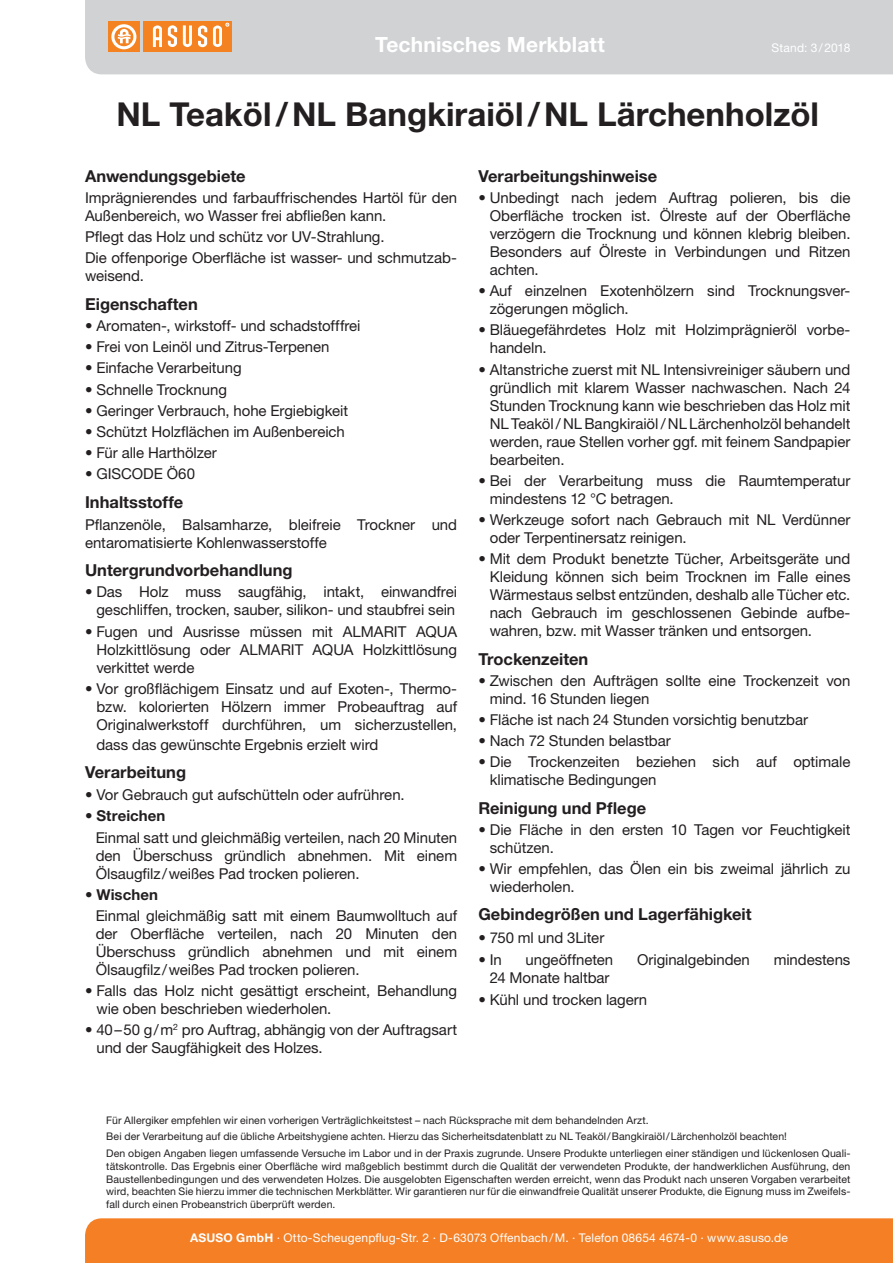
<style>
.page{position:relative;width:893px;height:1263px;background:#fff}
.page>*{position:absolute;margin:0;border:0;box-sizing:border-box;transform-origin:0 0}
.t1{font:700 33px "Helvetica Neue LT Std";color:#231f20}
.t2{font:700 21px "Helvetica Neue LT Std";letter-spacing:.005em;color:#fff}
.Bold11{font:700 16.5px "Helvetica Neue LT Std";color:#231f20}
.Regular_10_pt__1{font:15px/18px "Helvetica Neue LT Std";letter-spacing:-.005em;color:#231f20}
.Regular_10_pt__1-2{font:700 15px "Helvetica Neue LT Std";letter-spacing:.005em;color:#231f20}
.t3{font:12px "Helvetica Neue LT Std";letter-spacing:.015em;color:#fff}
.Regular_10_pt{font:10.5px/12.6px "Helvetica Neue LT Std";letter-spacing:.01em;color:#231f20;text-align:justify}
.s1{font-weight:700}
</style>
<div class="page">
<div style="left:85px;top:0;width:808px;height:74px;background:#d1d2d4"></div>
<div style="left:108px;top:21px;width:32px;height:31px;background:#f58220"></div>
<div style="left:143px;top:21px;width:88px;height:31px;background:#f58220"></div>
<svg style="left:168px;top:25px;width:9px;height:22px"></svg>
<svg style="left:198px;top:26px;width:9px;height:21px"></svg>
<svg style="left:183px;top:25px;width:9px;height:22px"></svg>
<svg style="left:153px;top:25px;width:9px;height:22px"></svg>
<svg style="left:213px;top:23px;width:16px;height:24px"></svg>
<svg style="left:111px;top:24px;width:25px;height:25px"></svg>
<div style="left:85px;top:1218px;width:808px;height:45px;background:#f47f24"></div>
<p class="t2" style="left:375px;top:32px;width:231px">Technisches Merkblatt</p>
<p class="t3" style="left:772px;top:41px;width:80px">Stand: 3/2018</p>
<p class="t1" style="left:116px;top:93px;width:704px">NL Teaköl/NL Bangkiraiöl/NL Lärchenholzöl</p>
<p class="Bold11" style="left:85px;top:166px;width:162px">Anwendungsgebiete</p>
<p class="Regular_10_pt__1" style="left:85px;top:189px;width:374px">Imprägnierendes und farbauffrischendes Hartöl für den<br>Außenbereich, wo Wasser frei abfließen kann.</p>
<p class="Regular_10_pt__1" style="left:85px;top:228px;width:301px">Pflegt das Holz und schütz vor UV-Strahlung.</p>
<p class="Regular_10_pt__1" style="left:85px;top:249px;width:372px">Die offenporige Oberfläche ist wasser- und schmutzab&shy;weisend.</p>
<p class="Bold11" style="left:85px;top:294px;width:114px">Eigenschaften</p>
<p class="Regular_10_pt__1" style="left:85px;top:316px;width:277px">• Aromaten-, wirkstoff- und schadstofffrei</p>
<p class="Regular_10_pt__1" style="left:85px;top:338px;width:246px">• Frei von Leinöl und Zitrus-Terpenen</p>
<p class="Regular_10_pt__1" style="left:85px;top:359px;width:158px">• Einfache Verarbeitung</p>
<p class="Regular_10_pt__1" style="left:85px;top:380px;width:143px">• Schnelle Trocknung</p>
<p class="Regular_10_pt__1" style="left:85px;top:401px;width:265px">• Geringer Verbrauch, hohe Ergiebigkeit</p>
<p class="Regular_10_pt__1" style="left:85px;top:422px;width:261px">• Schützt Holzflächen im Außenbereich</p>
<p class="Regular_10_pt__1" style="left:85px;top:444px;width:133px">• Für alle Harthölzer</p>
<p class="Regular_10_pt__1" style="left:85px;top:465px;width:111px">• GISCODE Ö60</p>
<p class="Bold11" style="left:85px;top:491px;width:100px">Inhaltsstoffe</p>
<p class="Regular_10_pt__1" style="left:85px;top:515px;width:374px">Pflanzenöle, Balsamharze, bleifreie Trockner und entaromatisierte Kohlenwasserstoffe</p>
<p class="Bold11" style="left:85px;top:560px;width:209px">Untergrundvorbehandlung</p>
<p class="Regular_10_pt__1" style="left:85px;top:583px;width:374px;text-align:right">• Das Holz muss saugfähig, intakt, einwandfrei geschliffen, trocken, sauber, silikon- und staubfrei sein</p>
<p class="Regular_10_pt__1" style="left:96px;top:622px;width:362px;text-align:justify;text-indent:-11px">• Fugen und Ausrisse müssen mit ALMARIT AQUA Holzkittlösung oder ALMARIT AQUA Holzkittlösung verkittet werde</p>
<p class="Regular_10_pt__1" style="left:96px;top:679px;width:362px;text-align:justify;text-indent:-11px">• Vor großflächigem Einsatz und auf Exoten-, Thermo&shy;bzw. kolorierten Hölzern immer Probeauftrag auf Originalwerkstoff durchführen, um sicherzustellen,</p>
<p class="Regular_10_pt__1" style="left:96px;top:735px;width:284px">dass das gewünschte Ergebnis erzielt wird</p>
<p class="Bold11" style="left:85px;top:762px;width:103px">Verarbeitung</p>
<p class="Regular_10_pt__1" style="left:85px;top:785px;width:321px">• Vor Gebrauch gut aufschütteln oder aufrühren.</p>
<p class="Regular_10_pt__1-2" style="left:85px;top:807px;width:82px">• Streichen</p>
<p class="Regular_10_pt__1" style="left:96px;top:828px;width:363px;text-align:justify">Einmal satt und gleichmäßig verteilen, nach 20 Minuten den Überschuss gründlich abnehmen. Mit einem Ölsaugfilz/weißes Pad trocken polieren.</p>
<p class="Regular_10_pt__1-2" style="left:85px;top:885px;width:74px">• Wischen</p>
<p class="Regular_10_pt__1" style="left:96px;top:906px;width:363px;text-align:justify">Einmal gleichmäßig satt mit einem Baumwolltuch auf der Oberfläche verteilen, nach 20 Minuten den Überschuss gründlich abnehmen und mit einem Ölsaugfilz/weißes Pad trocken polieren.</p>
<p class="Regular_10_pt__1" style="left:96px;top:981px;width:362px;text-indent:-11px">• Falls das Holz nicht gesättigt erscheint, Behandlung wie oben beschrieben wiederholen.</p>
<p class="Regular_10_pt__1" style="left:96px;top:1021px;width:362px;text-indent:-11px">• 40–50 g/m<sup>2</sup> pro Auftrag, abhängig von der Auftragsart und der Saugfähigkeit des Holzes.</p>
<p class="Bold11" style="left:478px;top:166px;width:180px">Verarbeitungshinweise</p>
<p class="Regular_10_pt__1" style="left:490px;top:189px;width:362px;text-align:justify;text-indent:-11px">• Unbedingt nach jedem Auftrag polieren, bis die Oberfläche trocken ist. Ölreste auf der Oberfläche verzögern die Trocknung und können klebrig bleiben.<br>Besonders auf Ölreste in Verbindungen und Ritzen achten.</p>
<p class="Regular_10_pt__1" style="left:490px;top:282px;width:361px;text-indent:-11px">• Auf einzelnen Exotenhölzern sind Trocknungsver&shy;zögerungen möglich.</p>
<p class="Regular_10_pt__1" style="left:490px;top:321px;width:361px;text-indent:-11px">• Bläuegefährdetes Holz mit Holzimprägnieröl vorbe&shy;handeln.</p>
<p class="Regular_10_pt__1" style="left:490px;top:360px;width:362px;text-align:justify;text-indent:-11px">• Altanstriche zuerst mit NL Intensivreiniger säubern und gründlich mit klarem Wasser nachwaschen. Nach 24<br>Stunden Trocknung kann wie beschrieben das Holz mit NL Teaköl / NL Bangkiraiöl / NL Lärchenholzöl behandelt werden, raue Stellen vorher ggf. mit feinem Sandpapier bearbeiten.</p>
<p class="Regular_10_pt__1" style="left:490px;top:471px;width:362px;text-indent:-11px">• Bei der Verarbeitung muss die Raumtemperatur mindestens 12 °C betragen.</p>
<p class="Regular_10_pt__1" style="left:490px;top:510px;width:362px;text-indent:-11px">• Werkzeuge sofort nach Gebrauch mit NL Verdünner oder Terpentinersatz reinigen.</p>
<p class="Regular_10_pt__1" style="left:490px;top:550px;width:362px;text-align:justify;text-indent:-11px">• Mit dem Produkt benetzte Tücher, Arbeitsgeräte und Kleidung können sich beim Trocknen im Falle eines Wärmestaus selbst entzünden, deshalb alle Tücher etc. nach Gebrauch im geschlossenen Gebinde aufbe&shy;wahren, bzw. mit Wasser tränken und entsorgen.</p>
<p class="Bold11" style="left:478px;top:648px;width:112px">Trockenzeiten</p>
<p class="Regular_10_pt__1" style="left:490px;top:671px;width:362px;text-indent:-11px">• Zwischen den Aufträgen sollte eine Trockenzeit von mind. 16 Stunden liegen</p>
<p class="Regular_10_pt__1" style="left:478px;top:710px;width:331px">• Fläche ist nach 24 Stunden vorsichtig benutzbar</p>
<p class="Regular_10_pt__1" style="left:478px;top:732px;width:194px">• Nach 72 Stunden belastbar</p>
<p class="Regular_10_pt__1" style="left:490px;top:753px;width:362px;text-indent:-11px">• Die Trockenzeiten beziehen sich auf optimale klimatische Bedingungen</p>
<p class="Bold11" style="left:478px;top:797px;width:169px">Reinigung und Pflege</p>
<p class="Regular_10_pt__1" style="left:490px;top:820px;width:362px;text-indent:-11px">• Die Fläche in den ersten 10 Tagen vor Feuchtigkeit schützen.</p>
<p class="Regular_10_pt__1" style="left:490px;top:859px;width:362px;text-indent:-11px">• Wir empfehlen, das Ölen ein bis zweimal jährlich zu wiederholen.</p>
<p class="Bold11" style="left:478px;top:904px;width:275px">Gebindegrößen und Lagerfähigkeit</p>
<p class="Regular_10_pt__1" style="left:478px;top:928px;width:127px">• 750 ml und 3Liter</p>
<p class="Regular_10_pt__1" style="left:478px;top:950px;width:25px">• In</p>
<p class="Regular_10_pt__1" style="left:526px;top:950px;width:89px">ungeöffneten</p>
<p class="Regular_10_pt__1" style="left:637px;top:950px;width:114px">Originalgebinden</p>
<p class="Regular_10_pt__1" style="left:774px;top:950px;width:78px">mindestens</p>
<p class="Regular_10_pt__1" style="left:490px;top:968px;width:121px">24 Monate haltbar</p>
<p class="Regular_10_pt__1" style="left:478px;top:990px;width:170px">• Kühl und trocken lagern</p>
<p class="Regular_10_pt" style="left:106px;top:1113px;width:544px">Für Allergiker empfehlen wir einen vorherigen Verträglichkeitstest – nach Rücksprache mit dem behandelnden Arzt.</p>
<p class="Regular_10_pt" style="left:106px;top:1130px;width:682px">Bei der Verarbeitung auf die übliche Arbeitshygiene achten. Hierzu das Sicherheitsdatenblatt zu NL Teaköl/Bangkiraiöl/Lärchenholzöl beachten!</p>
<p class="Regular_10_pt" style="left:106px;top:1147px;width:746px">Den obigen Angaben liegen umfassende Versuche im Labor und in der Praxis zugrunde. Unsere Produkte unterliegen einer ständigen und lückenlosen Quali&shy;tätskontrolle. Das Ergebnis einer Oberfläche wird maßgeblich bestimmt durch die Qualität der verwendeten Produkte, der handwerklichen Ausführung, den Baustellenbedingungen und des verwendeten Holzes. Die ausgelobten Eigenschaften werden erreicht, wenn das Produkt nach unseren Vorgaben verarbeitet wird, beachten Sie hierzu immer die technischen Merkblätter. Wir garantieren nur für die einwandfreie Qualität unserer Produkte, die Eignung muss im Zweifels&shy;fall durch einen Probeanstrich überprüft werden.</p>
<p class="t3" style="left:190px;top:1230px;width:599px"><span class="s1">ASUSO GmbH</span> · Otto-Scheugenpflug-Str. 2 · D-63073 Offenbach/M. · Telefon 08654 4674-0 · www.asuso.de</p>
</div>
